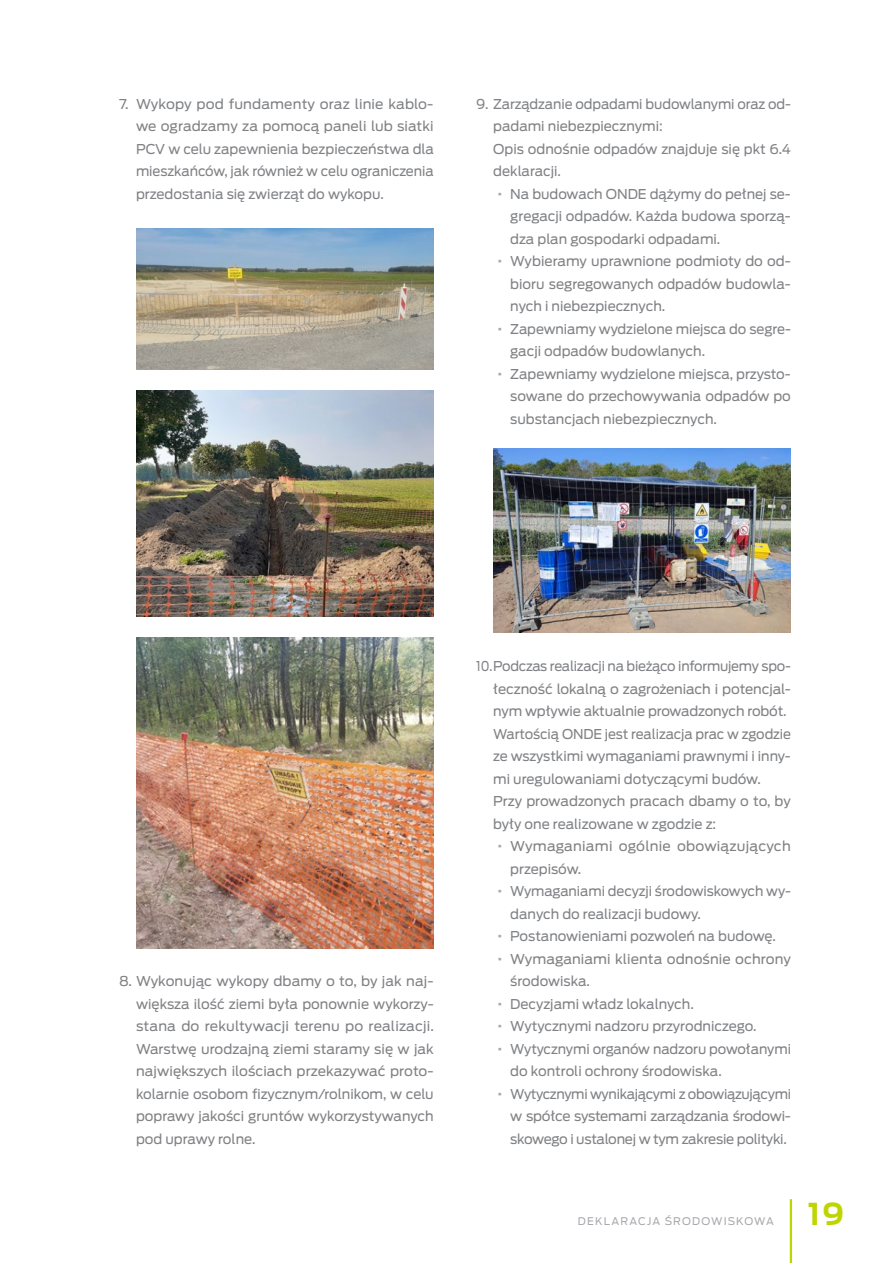
<style>
.page{position:relative;width:893px;height:1263px;background:#fff}
.page>*{position:absolute;margin:0;border:0;box-sizing:border-box;transform-origin:0 0}
.t1{font:700 30px "Ford Antenna";color:#bed500}
.tekst_numeracja{font:13.5px/22.5px "Ford Antenna";letter-spacing:-.005em;color:#808285;text-align:justify}
.tekst_numeracja-2{font:13.5px/22.5px "Ford Antenna";letter-spacing:-.005em;color:#808285;text-align:justify;scale:.88 1}
.tekst_numeracja-3{font:13.5px/22.5px "Ford Antenna";letter-spacing:.015em;color:#808285}
.t2{font:10.5px "Ford Antenna";letter-spacing:.105em;color:#a8a9ad}
</style>
<div class="page">
<img style="left:136px;top:391px;width:298px;height:225px">
<img style="left:136px;top:638px;width:298px;height:310px">
<img style="left:136px;top:229px;width:298px;height:140px">
<img style="left:493px;top:449px;width:298px;height:184px">
<hr style="left:790px;top:1199px;width:2px;height:64px;background:#bed500">
<p class="tekst_numeracja" style="left:136px;top:91px;width:299px;text-indent:-17px">7. Wykopy pod fundamenty oraz linie kablo&shy;we ogradzamy za pomocą paneli lub siatki PCV w celu zapewnienia bezpieczeństwa dla mieszkańców, jak również w celu ograniczenia przedostania się zwierząt do wykopu.</p>
<p class="tekst_numeracja" style="left:493px;top:91px;width:299px;text-indent:-17px">9. Zarządzanie odpadami budowlanymi oraz od&shy;padami niebezpiecznymi:</p>
<p class="tekst_numeracja" style="left:493px;top:136px;width:299px">Opis odnośnie odpadów znajduje się pkt 6.4 deklaracji.</p>
<p class="tekst_numeracja" style="left:510px;top:181px;width:282px">Na budowach ONDE dążymy do pełnej se&shy;gregacji odpadów. Każda budowa sporzą&shy;dza plan gospodarki odpadami.</p>
<p class="tekst_numeracja" style="left:510px;top:248px;width:282px">Wybieramy uprawnione podmioty do od&shy;bioru segregowanych odpadów budowla&shy;nych i niebezpiecznych.</p>
<p class="tekst_numeracja" style="left:510px;top:316px;width:282px">Zapewniamy wydzielone miejsca do segre&shy;gacji odpadów budowlanych.</p>
<p class="tekst_numeracja" style="left:510px;top:361px;width:282px">Zapewniamy wydzielone miejsca, przysto&shy;sowane do przechowywania odpadów po substancjach niebezpiecznych.</p>
<p class="tekst_numeracja" style="left:136px;top:969px;width:299px;text-indent:-17px">8. Wykonując wykopy dbamy o to, by jak naj&shy;większa ilość ziemi była ponownie wykorzy&shy;stana do rekultywacji terenu po realizacji.<br>Warstwę urodzajną ziemi staramy się w jak największych ilościach przekazywać proto&shy;kolarnie osobom fizycznym/rolnikom, w celu poprawy jakości gruntów wykorzystywanych pod uprawy rolne.</p>
<p class="tekst_numeracja-2" style="left:493px;top:654px;width:340px;text-indent:-17px">10.Podczas realizacji na bieżąco informujemy spo&shy;łeczność lokalną o zagrożeniach i potencjal&shy;nym wpływie aktualnie prowadzonych robót.</p>
<p class="tekst_numeracja" style="left:493px;top:721px;width:299px">Wartością ONDE jest realizacja prac w zgodzie ze wszystkimi wymaganiami prawnymi i inny&shy;mi uregulowaniami dotyczącymi budów.</p>
<p class="tekst_numeracja" style="left:493px;top:789px;width:299px">Przy prowadzonych pracach dbamy o to, by były one realizowane w zgodzie z:</p>
<p class="tekst_numeracja-3" style="left:510px;top:834px;width:282px">Wymaganiami ogólnie obowiązujących przepisów.</p>
<p class="tekst_numeracja" style="left:510px;top:879px;width:282px">Wymaganiami decyzji środowiskowych wy&shy;danych do realizacji budowy.</p>
<p class="tekst_numeracja" style="left:510px;top:924px;width:267px">Postanowieniami pozwoleń na budowę.</p>
<p class="tekst_numeracja" style="left:510px;top:946px;width:282px">Wymaganiami klienta odnośnie ochrony środowiska.</p>
<p class="tekst_numeracja" style="left:510px;top:991px;width:185px">Decyzjami władz lokalnych.</p>
<p class="tekst_numeracja" style="left:510px;top:1014px;width:248px">Wytycznymi nadzoru przyrodniczego.</p>
<p class="tekst_numeracja" style="left:510px;top:1036px;width:282px">Wytycznymi organów nadzoru powołanymi do kontroli ochrony środowiska.</p>
<p class="tekst_numeracja" style="left:510px;top:1081px;width:282px">Wytycznymi wynikającymi z obowiązującymi w spółce systemami zarządzania środowi&shy;skowego i ustalonej w tym zakresie polityki.</p>
<p class="t2" style="left:578px;top:1212px;width:197px">DEKLARACJA ŚRODOWISKOWA</p>
<h1 class="t1" style="left:808px;top:1187px;width:38px">19</h1>
</div>
